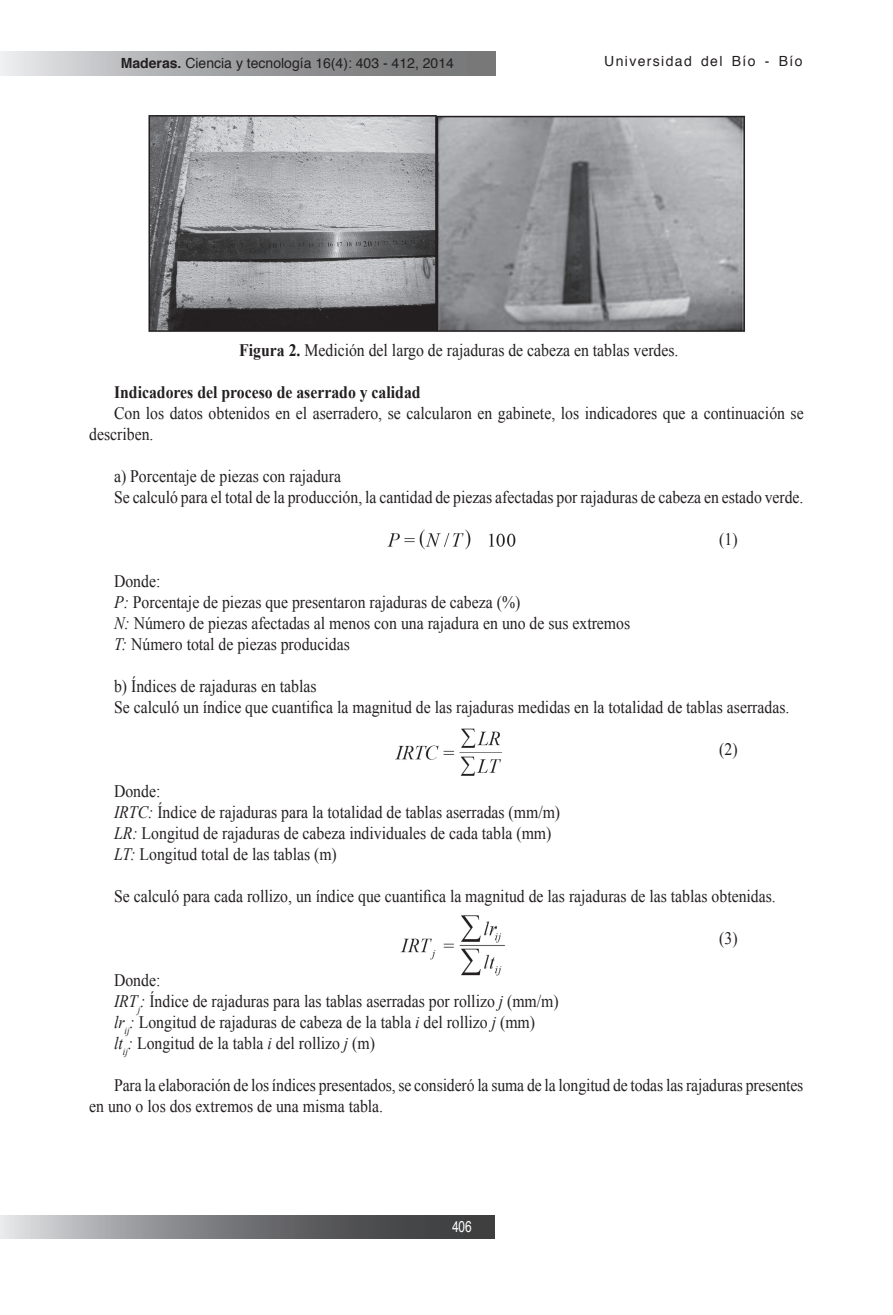
<style>
.page{position:relative;width:893px;height:1315px;background:#fff}
.page>*{position:absolute;margin:0;border:0;box-sizing:border-box;transform-origin:0 0}
.t1{font:17.5px/21px "Times New Roman";color:#231f20;scale:.9 1}
.t2{font:700 17.5px "Times New Roman";color:#231f20;scale:.9 1}
.t3{font:15.75px "Helvetica";color:#fff;scale:.75 1}
.t4{font:14px "Helvetica";color:#231f20}
.t5{font:14px "Helvetica";letter-spacing:.095em;color:#231f20}
.s1{font-weight:700}
.s2{font-style:italic}
</style>
<div class="page">
<svg style="left:0;top:1215px;width:495px;height:24px;background:#7a7b7d"></svg>
<svg style="left:0;top:51px;width:495px;height:24px;background:#a2a3a4"></svg>
<img style="left:148px;top:115px;width:598px;height:217px">
<img style="left:387px;top:529px;width:129px;height:21px">
<img style="left:395px;top:728px;width:107px;height:48px">
<img style="left:400px;top:915px;width:106px;height:61px">
<p class="t4" style="left:121px;top:52px;width:335px"><span class="s1">Maderas.</span> Ciencia y tecnología 16(4): 403 - 412, 2014</p>
<p class="t5" style="left:604px;top:51px;width:200px">Universidad del Bío - Bío</p>
<p class="t1" style="left:239px;top:339px;width:490px"><span class="s1">Figura 2.</span> Medición del largo de rajaduras de cabeza en tablas verdes.</p>
<p class="t2" style="left:114px;top:380px;width:342px">Indicadores del proceso de aserrado y calidad</p>
<p class="t1" style="left:89px;top:402px;width:795px;text-indent:25px">Con los datos obtenidos en el aserradero, se calcularon en gabinete, los indicadores que a continuación se describen.</p>
<p class="t1" style="left:114px;top:465px;width:768px">a) Porcentaje de piezas con rajadura<br>Se calculó para el total de la producción, la cantidad de piezas afectadas por rajaduras de cabeza en estado verde.</p>
<p class="t1" style="left:719px;top:528px;width:22px">(1)</p>
<p class="t1" style="left:114px;top:570px;width:575px">Donde:<br><span class="s2">P:</span> Porcentaje de piezas que presentaron rajaduras de cabeza (%)<br><span class="s2">N:</span> Número de piezas afectadas al menos con una rajadura en uno de sus extremos <span class="s2">T:</span> Número total de piezas producidas</p>
<p class="t1" style="left:114px;top:675px;width:752px">b) Índices de rajaduras en tablas<br>Se calculó un índice que cuantifica la magnitud de las rajaduras medidas en la totalidad de tablas aserradas.</p>
<p class="t1" style="left:719px;top:738px;width:22px">(2)</p>
<p class="t1" style="left:114px;top:780px;width:497px">Donde:<br><span class="s2">IRTC:</span> Índice de rajaduras para la totalidad de tablas aserradas (mm/m)<br><span class="s2">LR:</span> Longitud de rajaduras de cabeza individuales de cada tabla (mm)<br><span class="s2">LT:</span> Longitud total de las tablas (m)</p>
<p class="t1" style="left:114px;top:885px;width:737px">Se calculó para cada rollizo, un índice que cuantifica la magnitud de las rajaduras de las tablas obtenidas.</p>
<p class="t1" style="left:719px;top:927px;width:22px">(3)</p>
<p class="t1" style="left:114px;top:969px;width:496px">Donde:<br><span class="s2">IRT</span><sub>j</sub><span class="s2">:</span> Índice de rajaduras para las tablas aserradas por rollizo <span class="s2">j</span> (mm/m) <span class="s2">lr</span><sub>ij</sub><span class="s2">:</span> Longitud de rajaduras de cabeza de la tabla <span class="s2">i</span> del rollizo <span class="s2">j</span> (mm)<br><span class="s2">lt</span><sub>ij</sub><span class="s2">:</span> Longitud de la tabla <span class="s2">i</span> del rollizo <span class="s2">j</span> (m)</p>
<p class="t1" style="left:89px;top:1074px;width:795px;text-indent:25px">Para la elaboración de los índices presentados, se consideró la suma de la longitud de todas las rajaduras presentes en uno o los dos extremos de una misma tabla.</p>
<p class="t3" style="left:452px;top:1213px;width:28px">406</p>
</div>
